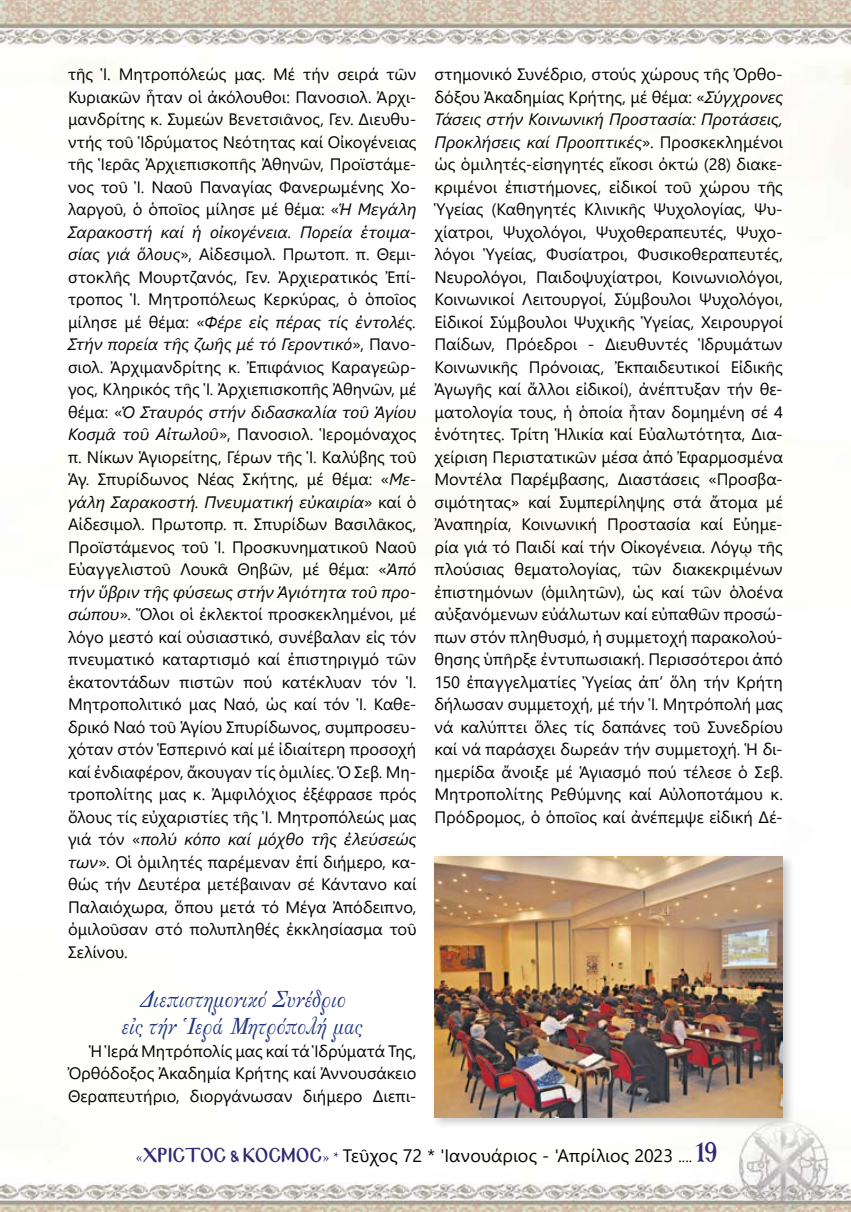
<style>
.page{position:relative;width:851px;height:1212px;background:#fff}
.page>*{position:absolute;margin:0;border:0;box-sizing:border-box;transform-origin:0 0}
.t1{font:24.75px/27px "GFS Solomos";letter-spacing:.01em;color:#20367d;text-align:center;scale:.91 1}
.t2{font:18px "Segoe UI";color:#000}
.t3{font:16.5px/22.5px "Segoe UI";color:#000;text-align:justify}
.s1{font-style:italic}
.s2{font-family:"Minion Pro";font-size:15px;color:#2e2973}
.s3{font-family:"Mg Byzantine UC Pol Normal";font-size:17.55px;color:#2e2973}
.s4{font-family:"Minion Pro";font-size:15px}
.s5{font-family:"Ag Symeon UC";font-size:30px;color:#2e2973}
</style>
<div class="page">
<img style="left:0;top:0;width:850px;height:543px">
<img style="left:0;top:1122px;width:850px;height:90px">
<div style="left:430px;top:852px;width:365px;height:278px;background:#000;opacity:.21"></div>
<img style="left:434px;top:857px;width:348px;height:260px">
<p class="t3" style="left:68px;top:61px;width:350px">τῆς Ἱ. Μητροπόλεώς μας. Μέ τήν σειρά τῶν Κυριακῶν ἦταν οἱ ἀκόλουθοι: Πανοσιολ. Ἀρχι&shy;μανδρίτης κ. Συμεών Βενετσιᾶνος, Γεν. Διευθυ&shy;ντής τοῦ Ἱδρύματος Νεότητας καί Οἰκογένειας τῆς Ἱερᾶς Ἀρχιεπισκοπῆς Ἀθηνῶν, Προϊστάμε&shy;νος τοῦ Ἱ. Ναοῦ Παναγίας Φανερωμένης Χο&shy;λαργοῦ, ὁ ὁποῖος μίλησε μέ θέμα: «<span class="s1">Ἡ Μεγάλη Σαρακοστή καί ἡ οἰκογένεια. Πορεία ἑτοιμα&shy;σίας γιά ὅλους</span>», Αἰδεσιμολ. Πρωτοπ. π. Θεμι&shy;στοκλῆς Μουρτζανός, Γεν. Ἀρχιερατικός Ἐπί&shy;τροπος Ἱ. Μητροπόλεως Κερκύρας, ὁ ὁποῖος μίλησε μέ θέμα: «<span class="s1">Φέρε εἰς πέρας τίς ἐντολές.<br>Στήν πορεία τῆς ζωῆς μέ τό Γεροντικό</span>», Πανο&shy;σιολ. Ἀρχιμανδρίτης κ. Ἐπιφάνιος Καραγεῶρ&shy;γος, Κληρικός τῆς Ἱ. Ἀρχιεπισκοπῆς Ἀθηνῶν, μέ θέμα: «<span class="s1">Ὁ Σταυρός στήν διδασκαλία τοῦ Ἁγίου Κοσμᾶ τοῦ Αἰτωλοῦ</span>», Πανοσιολ. Ἱερομόναχος π. Νίκων Ἁγιορείτης, Γέρων τῆς Ἱ. Καλύβης τοῦ Ἁγ. Σπυρίδωνος Νέας Σκήτης, μέ θέμα: «<span class="s1">Με&shy;γάλη Σαρακοστή. Πνευματική εὐκαιρία</span>» καί ὁ Αἰδεσιμολ. Πρωτοπρ. π. Σπυρίδων Βασιλᾶκος, Προϊστάμενος τοῦ Ἱ. Προσκυνηματικοῦ Ναοῦ Εὐαγγελιστοῦ Λουκᾶ Θηβῶν, μέ θέμα: «<span class="s1">Ἀπό τήν ὕβριν τῆς φύσεως στήν Ἁγιότητα τοῦ προ&shy;σώπου</span>». Ὅλοι οἱ ἐκλεκτοί προσκεκλημένοι, μέ λόγο μεστό καί οὐσιαστικό, συνέβαλαν εἰς τόν πνευματικό καταρτισμό καί ἐπιστηριγμό τῶν ἑκατοντάδων πιστῶν πού κατέκλυαν τόν Ἱ.<br>Μητροπολιτικό μας Ναό, ὡς καί τόν Ἱ. Καθε&shy;δρικό Ναό τοῦ Ἁγίου Σπυρίδωνος, συμπροσευ&shy;χόταν στόν Ἑσπερινό καί μέ ἰδιαίτερη προσοχή καί ἐνδιαφέρον, ἄκουγαν τίς ὁμιλίες. Ὁ Σεβ. Μη&shy;τροπολίτης μας κ. Ἀμφιλόχιος ἐξέφρασε πρός ὅλους τίς εὐχαριστίες τῆς Ἱ. Μητροπόλεώς μας γιά τόν «<span class="s1">πολύ κόπο καί μόχθο τῆς ἐλεύσεώς των</span>». Οἱ ὁμιλητές παρέμεναν ἐπί διήμερο, κα&shy;θώς τήν Δευτέρα μετέβαιναν σέ Κάντανο καί Παλαιόχωρα, ὅπου μετά τό Μέγα Ἀπόδειπνο, ὀμιλοῦσαν στό πολυπληθές ἐκκλησίασμα τοῦ Σελίνου.</p>
<h1 class="t1" style="left:122px;top:988px;width:266px">Διεπιστημονικό Συνέδριο<br>εἰς τήν Ἱερά Μητρόπολή μας</h1>
<p class="t3" style="left:68px;top:1038px;width:350px;text-indent:21px">Ἡ Ἱερά Μητρόπολίς μας καί τά Ἱδρύματά Της, Ὀρθόδοξος Ἀκαδημία Κρήτης καί Ἀννουσάκειο Θεραπευτήριο, διοργάνωσαν διήμερο Διεπι-</p>
<p class="t3" style="left:434px;top:61px;width:350px">στημονικό Συνέδριο, στούς χώρους τῆς Ὀρθο&shy;δόξου Ἀκαδημίας Κρήτης, μέ θέμα: «<span class="s1">Σύγχρονες Τάσεις στήν Κοινωνική Προστασία: Προτάσεις, Προκλήσεις καί Προοπτικές</span>». Προσκεκλημένοι ὡς ὁμιλητές-εἰσηγητές εἴκοσι ὀκτώ (28) διακε&shy;κριμένοι ἐπιστήμονες, εἰδικοί τοῦ χώρου τῆς Ὑγείας (Καθηγητές Κλινικῆς Ψυχολογίας, Ψυ&shy;χίατροι, Ψυχολόγοι, Ψυχοθεραπευτές, Ψυχο&shy;λόγοι Ὑγείας, Φυσίατροι, Φυσικοθεραπευτές, Νευρολόγοι, Παιδοψυχίατροι, Κοινωνιολόγοι, Κοινωνικοί Λειτουργοί, Σύμβουλοι Ψυχολόγοι, Εἰδικοί Σύμβουλοι Ψυχικῆς Ὑγείας, Χειρουργοί Παίδων, Πρόεδροι - Διευθυντές Ἱδρυμάτων Κοινωνικῆς Πρόνοιας, Ἐκπαιδευτικοί Εἰδικῆς Ἀγωγῆς καί ἄλλοι εἰδικοί), ἀνέπτυξαν τήν θε&shy;ματολογία τους, ἡ ὁποία ἦταν δομημένη σέ 4 ἑνότητες. Τρίτη Ἡλικία καί Εὐαλωτότητα, Δια&shy;χείριση Περιστατικῶν μέσα ἀπό Ἐφαρμοσμένα Μοντέλα Παρέμβασης, Διαστάσεις «Προσβα&shy;σιμότητας» καί Συμπερίληψης στά ἄτομα μέ Ἀναπηρία, Κοινωνική Προστασία καί Εὐημε&shy;ρία γιά τό Παιδί καί τήν Οἰκογένεια. Λόγῳ τῆς πλούσιας θεματολογίας, τῶν διακεκριμένων ἐπιστημόνων (ὁμιλητῶν), ὡς καί τῶν ὁλοένα αὐξανόμενων εὐάλωτων καί εὐπαθῶν προσώ&shy;πων στόν πληθυσμό, ἡ συμμετοχή παρακολού&shy;θησης ὑπῆρξε ἐντυπωσιακή. Περισσότεροι ἀπό 150 ἐπαγγελματίες Ὑγείας ἀπ’ ὅλη τήν Κρήτη δήλωσαν συμμετοχή, μέ τήν Ἱ. Μητρόπολή μας νά καλύπτει ὅλες τίς δαπάνες τοῦ Συνεδρίου καί νά παράσχει δωρεάν τήν συμμετοχή. Ἡ δι&shy;ημερίδα ἄνοιξε μέ Ἁγιασμό πού τέλεσε ὁ Σεβ.<br>Μητροπολίτης Ρεθύμνης καί Αὐλοποτάμου κ.<br>Πρόδρομος, ὁ ὁποῖος καί ἀνέπεμψε εἰδική Δέ-</p>
<p class="t2" style="left:136px;top:1139px;width:582px"><span class="s2">«</span><span class="s3">ΧΡΙΣΤΟΣ &amp; ΚΟΣΜΟΣ</span><span class="s2">» *</span> Τεῦχος 72 * 'Ιανουάριος - 'Απρίλιος 2023 <span class="s4">....</span> <span class="s5">19</span></p>
</div>
